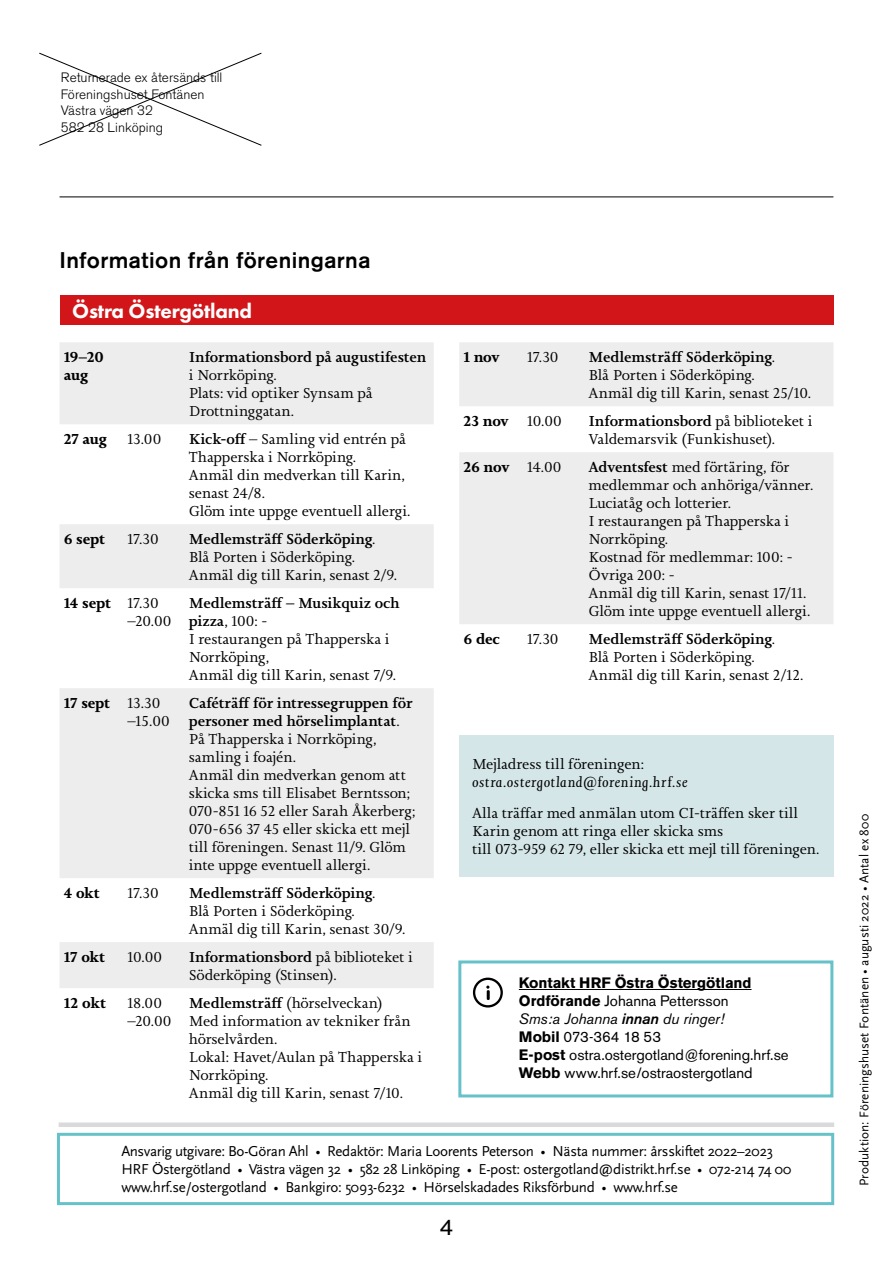
<style>
.page{position:relative;width:893px;height:1263px;background:#fff}
.page>*{position:absolute;margin:0;border:0;box-sizing:border-box;transform-origin:0 0}
.t1{font:500 22.5px "Akzidenz Grotesk BE";letter-spacing:.02em;color:#000}
.t2{font:22.5px "Akzidenz Grotesk BE";color:#000;scale:1.08 1}
.t3{font:800 21px "Futura PT";letter-spacing:-.01em;color:#fff}
.t4{font:15px/18px "Joanna Nova";letter-spacing:-.005em;color:#000}
.t5{font:15px/18px "Scala Sans Pro";letter-spacing:-.02em;color:#000}
.t6{font:15px/18px "Akzidenz Grotesk BE";color:#000}
.t7{font:700 15px/18px "Joanna Nova";letter-spacing:-.02em;color:#000}
.t8{font:italic 15px "Joanna Nova";letter-spacing:.035em;color:#000}
.t9{font:500 15px "Joanna Nova";letter-spacing:-.01em;color:#000}
.t10{font:300 13.5px/16.5px "Akzidenz Grotesk BE";color:#000}
.t11{font:13.2px "Scala Sans Pro";letter-spacing:.005em;color:#000}
.s1{font-weight:500}
.s2{font-weight:700}
.s3{font-weight:400}
.s4{font-style:italic}
.s5{font-weight:500;font-style:italic}
</style>
<div class="page">
<div style="left:60px;top:296px;width:773px;height:29px;background:#d21518"></div>
<div style="left:458px;top:960px;width:375px;height:137px;border:3px solid #66c2c8"></div>
<hr style="left:519px;top:989px;width:232px;height:1px;background:#000">
<svg style="left:473px;top:977px;width:30px;height:30px"></svg>
<svg style="left:60px;top:342px;width:374px;height:646px;fill:#ededed"></svg>
<div style="left:459px;top:735px;width:374px;height:142px;background:#d5e6e9"></div>
<hr style="left:60px;top:197px;width:773px;height:1px;background:#000">
<div style="left:57px;top:1133px;width:777px;height:72px;border:3px solid #66c2c8"></div>
<div style="left:59px;top:1122px;width:775px;height:5px;background:#dadada"></div>
<svg style="left:459px;top:342px;width:374px;height:282px;fill:#ededed"></svg>
<svg style="left:39px;top:52px;width:223px;height:94px"></svg>
<p class="t10" style="left:61px;top:70px;width:163px">Returnerade ex återsänds till<br>Föreningshuset Fontänen<br>Västra vägen 32<br>582 28 Linköping</p>
<h1 class="t1" style="left:60px;top:247px;width:312px">Information från föreningarna</h1>
<h2 class="t3" style="left:72px;top:298px;width:181px">Östra Östergötland</h2>
<p class="t7" style="left:64px;top:348px;width:42px">19–20 aug</p>
<p class="t9" style="left:189px;top:347px;width:239px">Informationsbord på augustifesten</p>
<p class="t4" style="left:189px;top:366px;width:185px">i Norrköping.<br>Plats: vid optiker Synsam på<br>Drottninggatan.</p>
<p class="t7" style="left:64px;top:430px;width:45px">27 aug</p>
<p class="t4" style="left:128px;top:430px;width:35px">13.00</p>
<p class="t4" style="left:189px;top:430px;width:223px"><span class="s1">Kick-off</span> – Samling vid entrén på<br>Thapperska i Norrköping.<br>Anmäl din medverkan till Karin, senast 24/8.<br>Glöm inte uppge eventuell allergi.</p>
<p class="t7" style="left:64px;top:530px;width:43px">6 sept</p>
<p class="t4" style="left:128px;top:530px;width:33px">17.30</p>
<p class="t4" style="left:189px;top:530px;width:210px"><span class="s1">Medlemsträff Söderköping</span>.<br>Blå Porten i Söderköping.<br>Anmäl dig till Karin, senast 2/9.</p>
<p class="t4" style="left:128px;top:594px;width:45px;text-indent:-64px"><span class="s2">14 sept</span> 17.30 –20.00</p>
<p class="t4" style="left:189px;top:594px;width:213px"><span class="s1">Medlemsträff – Musikquiz och pizza</span>, 100: -<br>I restaurangen på Thapperska i<br>Norrköping,<br>Anmäl dig till Karin, senast 7/9.</p>
<p class="t4" style="left:128px;top:693px;width:44px;text-indent:-64px"><span class="s2">17 sept</span> 13.30 –15.00</p>
<p class="t4" style="left:189px;top:693px;width:228px"><span class="s1">Caféträff för intressegruppen för personer med hörselimplantat</span>.<br>På Thapperska i Norrköping, samling i foajén.<br>Anmäl din medverkan genom att skicka sms till Elisabet Berntsson;<br>070-851 16 52 eller Sarah Åkerberg;<br>070-656 37 45 eller skicka ett mejl till föreningen. Senast 11/9. Glöm inte uppge eventuell allergi.</p>
<p class="t7" style="left:64px;top:883px;width:38px">4 okt</p>
<p class="t4" style="left:128px;top:883px;width:33px">17.30</p>
<p class="t4" style="left:189px;top:883px;width:218px"><span class="s1">Medlemsträff Söderköping</span>.<br>Blå Porten i Söderköping.<br>Anmäl dig till Karin, senast 30/9.</p>
<p class="t7" style="left:64px;top:947px;width:43px">17 okt</p>
<p class="t4" style="left:128px;top:947px;width:36px">10.00</p>
<p class="t4" style="left:189px;top:947px;width:225px"><span class="s1">Informationsbord</span> på biblioteket i<br>Söderköping (Stinsen).</p>
<p class="t7" style="left:64px;top:993px;width:44px">12 okt</p>
<p class="t4" style="left:128px;top:993px;width:45px">18.00 –20.00</p>
<p class="t4" style="left:189px;top:993px;width:235px"><span class="s1">Medlemsträff</span> (hörselveckan)<br>Med information av tekniker från hörselvården.<br>Lokal: Havet/Aulan på Thapperska i<br>Norrköping.<br>Anmäl dig till Karin, senast 7/10.</p>
<p class="t7" style="left:463px;top:348px;width:38px">1 nov</p>
<p class="t4" style="left:527px;top:348px;width:33px">17.30</p>
<p class="t4" style="left:589px;top:348px;width:224px"><span class="s1">Medlemsträff Söderköping</span>.<br>Blå Porten i Söderköping.<br>Anmäl dig till Karin, senast 25/10.</p>
<p class="t7" style="left:463px;top:412px;width:100px">23 nov <span class="s3">10.00</span></p>
<p class="t4" style="left:589px;top:412px;width:225px"><span class="s1">Informationsbord</span> på biblioteket i<br>Valdemarsvik (Funkishuset).</p>
<p class="t7" style="left:463px;top:458px;width:99px">26 nov <span class="s3">14.00</span></p>
<p class="t4" style="left:589px;top:458px;width:226px"><span class="s1">Adventsfest</span> med förtäring, för medlemmar och anhöriga/vänner.<br>Luciatåg och lotterier.<br>I restaurangen på Thapperska i<br>Norrköping.<br>Kostnad för medlemmar: 100: -<br>Övriga 200: -<br>Anmäl dig till Karin, senast 17/11.<br>Glöm inte uppge eventuell allergi.</p>
<p class="t7" style="left:463px;top:629px;width:38px">6 dec</p>
<p class="t4" style="left:527px;top:630px;width:33px">17.30</p>
<p class="t4" style="left:589px;top:630px;width:217px"><span class="s1">Medlemsträff Söderköping</span>.<br>Blå Porten i Söderköping.<br>Anmäl dig till Karin, senast 2/12.</p>
<p class="t4" style="left:472px;top:755px;width:174px">Mejladress till föreningen:</p>
<p class="t8" style="left:472px;top:772px;width:217px">ostra.ostergotland@forening.hrf.se</p>
<p class="t4" style="left:472px;top:804px;width:349px">Alla träffar med anmälan utom CI-träffen sker till<br>Karin genom att ringa eller skicka sms<br>till 073-959 62 79, eller skicka ett mejl till föreningen.</p>
<p class="t6" style="left:519px;top:974px;width:271px"><span class="s2">Kontakt HRF Östra Östergötland Ordförande</span> Johanna Pettersson<br><span class="s4">Sms:a Johanna</span> <span class="s5">innan</span> <span class="s4">du ringer!<br></span><span class="s2">Mobil</span> 073-364 18 53<br><span class="s2">E-post</span> ostra.ostergotland@forening.hrf.se <span class="s2">Webb</span> www.hrf.se/ostraostergotland</p>
<p class="t5" style="left:121px;top:1142px;width:672px">Ansvarig utgivare: Bo-Göran Ahl • Redaktör: Maria Loorents Peterson • Nästa nummer: årsskiftet 2022–2023<br>HRF Östergötland • Västra vägen 32 • 582 28 Linköping • E-post: ostergotland@distrikt.hrf.se • 072-214 74 00 www.hrf.se/ostergotland • Bankgiro: 5093-6232 • Hörselskadades Riksförbund • www.hrf.se</p>
<h1 class="t2" style="left:439px;top:1214px;width:15px">4</h1>
<p class="t11" style="left:857px;top:1186px;width:374px;rotate:-90deg">Produktion: Föreningshuset Fontänen • augusti 2022 • Antal ex 800</p>
</div>
